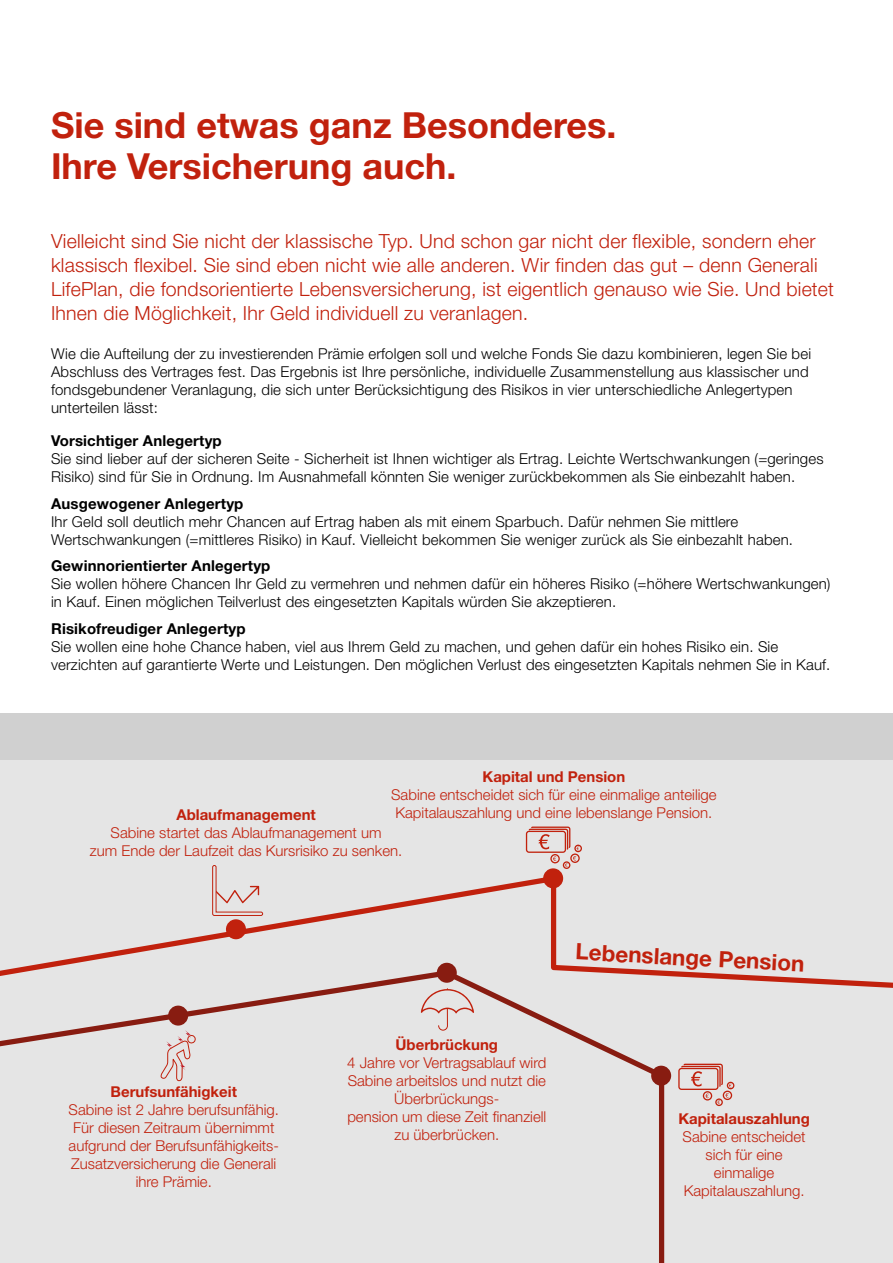
<style>
.page{position:relative;width:893px;height:1263px;background:#fff}
.page>*{position:absolute;margin:0;border:0;box-sizing:border-box;transform-origin:0 0}
.t1{font:700 36px/40.5px "Helvetica Neue LT Std";color:#c1210d}
.t2{font:700 22.5px "Helvetica Neue LT Std";color:#c1210d}
.t3{font:300 19.5px/24px "Helvetica Neue LT Std";letter-spacing:.01em;color:#c1210d}
.t4{font:300 15px/18px "Helvetica Neue LT Std";letter-spacing:.01em;color:#000}
.t5{font:300 15px/18px "Helvetica Neue LT Std";color:#c1210d;text-align:center}
.t6{font:700 15px "Helvetica Neue LT Std";letter-spacing:.01em;color:#000}
.t7{font:700 15px "Helvetica Neue LT Std";color:#c1210d}
</style>
<div class="page">
<div style="left:0;top:749px;width:893px;height:514px;background:#e5e5e5"></div>
<div style="left:0;top:713px;width:893px;height:47px;background:#d0d0d0"></div>
<svg style="left:22px;top:872px;width:871px;height:235px"></svg>
<div style="left:226px;top:919px;width:20px;height:20px;background:#c1210d;border-radius:50%"></div>
<div style="left:543px;top:868px;width:20px;height:20px;background:#c1210d;border-radius:50%"></div>
<svg style="left:526px;top:826px;width:56px;height:43px"></svg>
<div style="left:437px;top:963px;width:20px;height:20px;background:#881c11;border-radius:50%"></div>
<div style="left:651px;top:1066px;width:20px;height:20px;background:#881c11;border-radius:50%"></div>
<svg style="left:678px;top:1064px;width:56px;height:42px"></svg>
<svg style="left:0;top:967px;width:667px;height:296px"></svg>
<svg style="left:212px;top:865px;width:51px;height:51px"></svg>
<h1 class="t1" style="left:51px;top:104px;width:567px">Sie sind etwas ganz Besonderes.<br>Ihre Versicherung auch.</h1>
<p class="t3" style="left:51px;top:228px;width:784px">Vielleicht sind Sie nicht der klassische Typ. Und schon gar nicht der flexible, sondern eher klassisch flexibel. Sie sind eben nicht wie alle anderen. Wir finden das gut – denn Generali LifePlan, die fondsorientierte Lebensversicherung, ist eigentlich genauso wie Sie. Und bietet Ihnen die Möglichkeit, Ihr Geld individuell zu veranlagen.</p>
<p class="t4" style="left:51px;top:345px;width:762px">Wie die Aufteilung der zu investierenden Prämie erfolgen soll und welche Fonds Sie dazu kombinieren, legen Sie bei Abschluss des Vertrages fest. Das Ergebnis ist Ihre persönliche, individuelle Zusammenstellung aus klassischer und fondsgebundener Veranlagung, die sich unter Berücksichtigung des Risikos in vier unterschiedliche Anlegertypen unterteilen lässt:</p>
<p class="t6" style="left:51px;top:431px;width:172px">Vorsichtiger Anlegertyp</p>
<p class="t4" style="left:51px;top:449px;width:774px">Sie sind lieber auf der sicheren Seite - Sicherheit ist Ihnen wichtiger als Ertrag. Leichte Wertschwankungen (=geringes<br>Risiko) sind für Sie in Ordnung. Im Ausnahmefall könnten Sie weniger zurückbekommen als Sie einbezahlt haben.</p>
<p class="t6" style="left:51px;top:494px;width:194px">Ausgewogener Anlegertyp</p>
<p class="t4" style="left:51px;top:512px;width:744px">Ihr Geld soll deutlich mehr Chancen auf Ertrag haben als mit einem Sparbuch. Dafür nehmen Sie mittlere<br>Wertschwankungen (=mittleres Risiko) in Kauf. Vielleicht bekommen Sie weniger zurück als Sie einbezahlt haben.</p>
<p class="t6" style="left:51px;top:556px;width:221px">Gewinnorientierter Anlegertyp</p>
<p class="t4" style="left:51px;top:574px;width:781px">Sie wollen höhere Chancen Ihr Geld zu vermehren und nehmen dafür ein höheres Risiko (=höhere Wertschwankungen) in Kauf. Einen möglichen Teilverlust des eingesetzten Kapitals würden Sie akzeptieren.</p>
<p class="t6" style="left:51px;top:619px;width:196px">Risikofreudiger Anlegertyp</p>
<p class="t4" style="left:51px;top:637px;width:781px">Sie wollen eine hohe Chance haben, viel aus Ihrem Geld zu machen, und gehen dafür ein hohes Risiko ein. Sie verzichten auf garantierte Werte und Leistungen. Den möglichen Verlust des eingesetzten Kapitals nehmen Sie in Kauf.</p>
<p class="t7" style="left:483px;top:767px;width:144px">Kapital und Pension</p>
<p class="t5" style="left:391px;top:785px;width:327px;text-align:left">Sabine entscheidet sich für eine einmalige anteilige<br>Kapitalauszahlung und eine lebenslange Pension.</p>
<p class="t7" style="left:176px;top:805px;width:141px">Ablaufmanagement</p>
<p class="t5" style="left:90px;top:823px;width:314px">Sabine startet das Ablaufmanagement um<br>zum Ende der Laufzeit das Kursrisiko zu senken.</p>
<p class="t7" style="left:111px;top:1083px;width:128px">Berufsunfähigkeit</p>
<p class="t5" style="left:69px;top:1100px;width:212px">Sabine ist 2 Jahre berufsunfähig.<br>Für diesen Zeitraum übernimmt aufgrund der Berufsunfähigkeits-<br>Zusatzversicherung die Generali ihre Prämie.</p>
<p class="t7" style="left:396px;top:1035px;width:104px">Überbrückung</p>
<p class="t5" style="left:347px;top:1053px;width:201px">4 Jahre vor Vertragsablauf wird<br>Sabine arbeitslos und nutzt die<br>Überbrückungs-<br>pension um diese Zeit finanziell zu überbrücken.</p>
<h2 class="t2" style="left:576px;top:937px;width:231px;rotate:3deg">Lebenslange Pension</h2>
<p class="t7" style="left:678px;top:1110px;width:133px">Kapitalauszahlung</p>
<p class="t5" style="left:683px;top:1128px;width:125px">Sabine entscheidet sich für eine einmalige<br>Kapitalauszahlung.</p>
</div>
